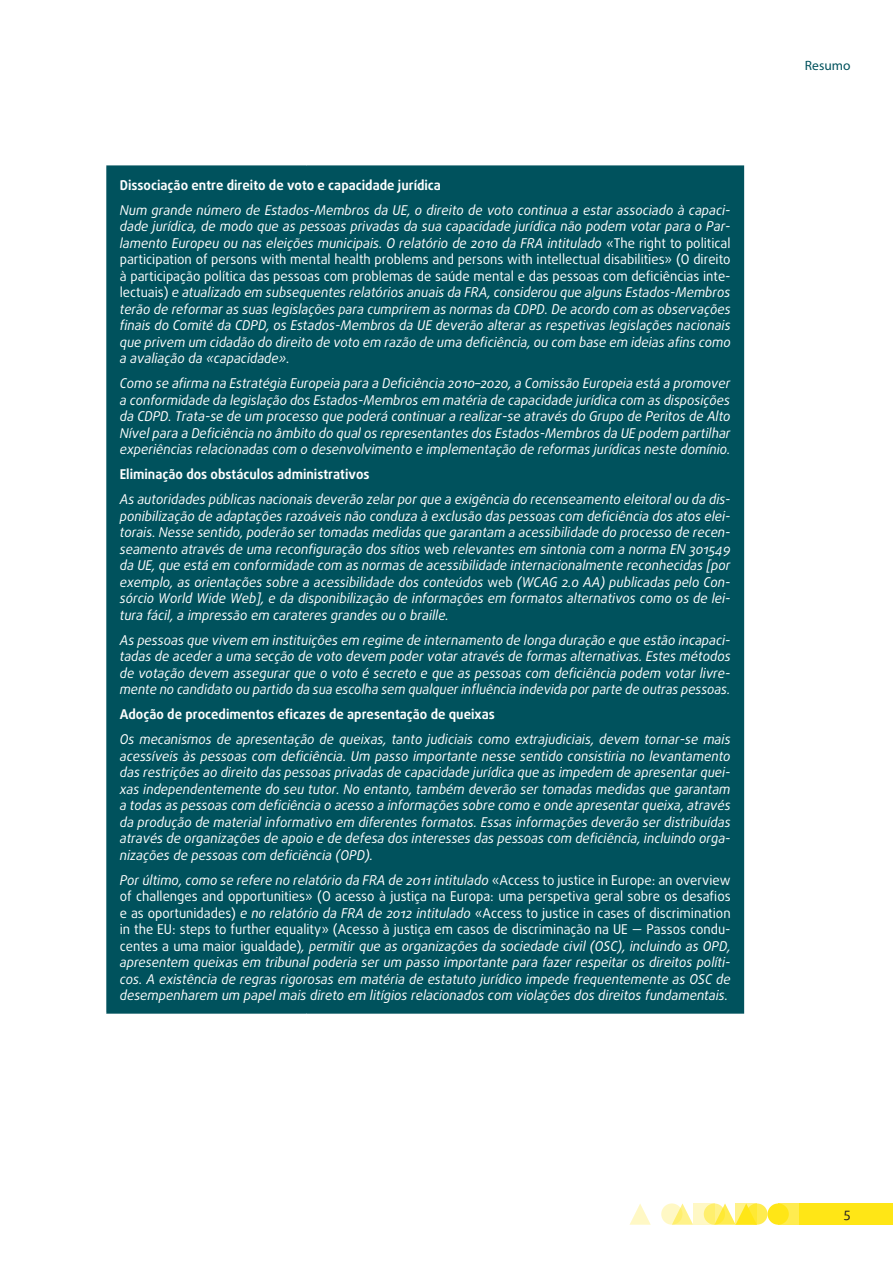
<style>
.page{position:relative;width:893px;height:1263px;background:#fff}
.page>*{position:absolute;margin:0;border:0;box-sizing:border-box;transform-origin:0 0}
.opinions_body{font:italic 13.5px/16.5px "Daxline Pro";color:#fff;text-align:justify}
.opinions_body-2{font:700 13.5px "Daxline Pro";color:#fff}
.t1{font:13.5px "Myriad Pro";color:#00525d}
.t2{font:13.5px "Daxline Pro";color:#231f20}
.s1{font-style:normal}
</style>
<div class="page">
<div style="left:746px;top:1203px;width:21px;height:22px;background:#ffec50;border-radius:50%"></div>
<div style="left:778px;top:1203px;width:21px;height:22px;background:#ffec50"></div>
<div style="left:799px;top:1203px;width:94px;height:22px;background:#ffe616"></div>
<svg style="left:675px;top:1203px;width:18px;height:22px"></svg>
<svg style="left:629px;top:1204px;width:22px;height:21px"></svg>
<div style="left:767px;top:1203px;width:22px;height:22px;background:#ffe616;border-radius:50%"></div>
<svg style="left:718px;top:1203px;width:18px;height:22px"></svg>
<svg style="left:704px;top:1203px;width:21px;height:22px"></svg>
<svg style="left:661px;top:1203px;width:21px;height:22px"></svg>
<svg style="left:736px;top:1203px;width:21px;height:22px"></svg>
<svg style="left:693px;top:1203px;width:21px;height:22px"></svg>
<div style="left:107px;top:166px;width:636px;height:847px;background:#00525d"></div>
<hr style="left:106px;top:165px;width:200px;height:2px;background:#00525d">
<hr style="left:106px;top:167px;width:2px;height:845px;background:#00525d">
<hr style="left:306px;top:165px;width:438px;height:2px;background:#00525d">
<hr style="left:743px;top:167px;width:1px;height:845px;background:#00525d">
<hr style="left:106px;top:1012px;width:200px;height:2px;background:#00525d">
<hr style="left:306px;top:1012px;width:438px;height:2px;background:#00525d">
<p class="opinions_body-2" style="left:120px;top:176px;width:323px">Dissociação entre direito de voto e capacidade jurídica</p>
<p class="opinions_body" style="left:120px;top:201px;width:612px">Num grande número de Estados‑Membros da UE, o direito de voto continua a estar associado à capaci‑ dade jurídica, de modo que as pessoas privadas da sua capacidade jurídica não podem votar para o Par‑ lamento Europeu ou nas eleições municipais. O relatório de 2010 da FRA intitulado <span class="s1">«The right to political participation of persons with mental health problems and persons with intellectual disabilities» (O direito à participação política das pessoas com problemas de saúde mental e das pessoas com deficiências inte‑ lectuais)</span> e atualizado em subsequentes relatórios anuais da FRA, considerou que alguns Estados‑Membros terão de reformar as suas legislações para cumprirem as normas da CDPD. De acordo com as observações finais do Comité da CDPD, os Estados‑Membros da UE deverão alterar as respetivas legislações nacionais que privem um cidadão do direito de voto em razão de uma deficiência, ou com base em ideias afins como a avaliação da «capacidade».</p>
<p class="opinions_body" style="left:120px;top:375px;width:612px">Como se afirma na Estratégia Europeia para a Deficiência 2010–2020, a Comissão Europeia está a promover a conformidade da legislação dos Estados‑Membros em matéria de capacidade jurídica com as disposições da CDPD. Trata‑se de um processo que poderá continuar a realizar‑se através do Grupo de Peritos de Alto Nível para a Deficiência no âmbito do qual os representantes dos Estados‑Membros da UE podem partilhar experiências relacionadas com o desenvolvimento e implementação de reformas jurídicas neste domínio.</p>
<p class="opinions_body-2" style="left:120px;top:465px;width:251px">Eliminação dos obstáculos administrativos</p>
<p class="opinions_body" style="left:120px;top:491px;width:612px">As autoridades públicas nacionais deverão zelar por que a exigência do recenseamento eleitoral ou da dis‑ ponibilização de adaptações razoáveis não conduza à exclusão das pessoas com deficiência dos atos elei‑ torais. Nesse sentido, poderão ser tomadas medidas que garantam a acessibilidade do processo de recen‑ seamento através de uma reconfiguração dos sítios <span class="s1">web</span> relevantes em sintonia com a norma EN 301549 da UE, que está em conformidade com as normas de acessibilidade internacionalmente reconhecidas [por exemplo, as orientações sobre a acessibilidade dos conteúdos <span class="s1">web</span> (WCAG 2.0 AA) publicadas pelo Con‑ sórcio World Wide Web], e da disponibilização de informações em formatos alternativos como os de lei‑ tura fácil, a impressão em carateres grandes ou o braille.</p>
<p class="opinions_body" style="left:120px;top:631px;width:612px">As pessoas que vivem em instituições em regime de internamento de longa duração e que estão incapaci‑ tadas de aceder a uma secção de voto devem poder votar através de formas alternativas. Estes métodos de votação devem assegurar que o voto é secreto e que as pessoas com deficiência podem votar livre‑ mente no candidato ou partido da sua escolha sem qualquer influência indevida por parte de outras pessoas.</p>
<p class="opinions_body-2" style="left:120px;top:705px;width:377px">Adoção de procedimentos eficazes de apresentação de queixas</p>
<p class="opinions_body" style="left:120px;top:731px;width:612px">Os mecanismos de apresentação de queixas, tanto judiciais como extrajudiciais, devem tornar‑se mais acessíveis às pessoas com deficiência. Um passo importante nesse sentido consistiria no levantamento das restrições ao direito das pessoas privadas de capacidade jurídica que as impedem de apresentar quei‑ xas independentemente do seu tutor. No entanto, também deverão ser tomadas medidas que garantam a todas as pessoas com deficiência o acesso a informações sobre como e onde apresentar queixa, através da produção de material informativo em diferentes formatos. Essas informações deverão ser distribuídas através de organizações de apoio e de defesa dos interesses das pessoas com deficiência, incluindo orga‑ nizações de pessoas com deficiência (OPD).</p>
<p class="opinions_body" style="left:120px;top:872px;width:612px">Por último, como se refere no relatório da FRA de 2011 intitulado <span class="s1">«Access to justice in Europe: an overview of challenges and opportunities» (O acesso à justiça na Europa: uma perspetiva geral sobre os desafios e as oportunidades)</span> e no relatório da FRA de 2012 intitulado <span class="s1">«Access to justice in cases of discrimination in the EU: steps to further equality» (Acesso à justiça em casos de discriminação na UE — Passos condu‑ centes a uma maior igualdade)</span>, permitir que as organizações da sociedade civil (OSC), incluindo as OPD, apresentem queixas em tribunal poderia ser um passo importante para fazer respeitar os direitos políti‑ cos. A existência de regras rigorosas em matéria de estatuto jurídico impede frequentemente as OSC de desempenharem um papel mais direto em litígios relacionados com violações dos direitos fundamentais.</p>
<p class="t1" style="left:805px;top:57px;width:47px">Resumo</p>
<p class="t2" style="left:844px;top:1204px;width:8px">5</p>
</div>
